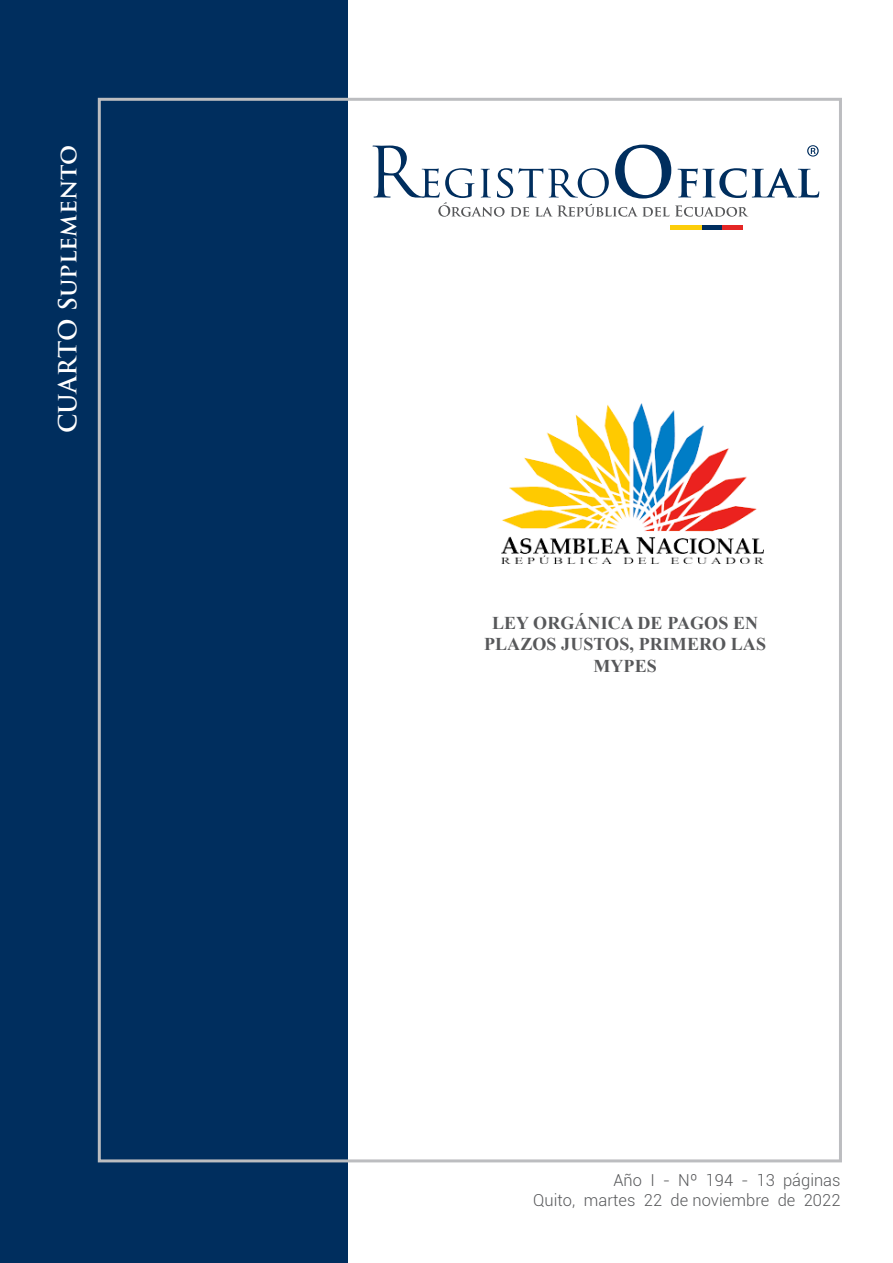
<style>
.page{position:relative;width:893px;height:1263px;background:#fff}
.page>*{position:absolute;margin:0;border:0;box-sizing:border-box;transform-origin:0 0}
.t1{font:700 24.3px "Trajan Pro";letter-spacing:.005em;color:#fff}
.Sumario_Center{font:700 18px/21.6px "Times New Roman";letter-spacing:.005em;color:#57585a;text-align:center}
.t2{font:300 16.5px "Roboto";letter-spacing:.005em;color:#57585a}
</style>
<div class="page">
<div style="left:0;top:0;width:348px;height:1263px;background:#002e5e"></div>
<div style="left:670px;top:225px;width:32px;height:5px;background:#fccd0a"></div>
<div style="left:702px;top:225px;width:21px;height:5px;background:#002e5e"></div>
<div style="left:723px;top:225px;width:20px;height:5px;background:#e42625"></div>
<svg style="left:372px;top:145px;width:447px;height:72px"></svg>
<img style="left:501px;top:404px;width:263px;height:160px">
<p class="t1" style="left:53px;top:433px;width:290px;rotate:-90deg">CUARTO Suplemento</p>
<p class="Sumario_Center" style="left:484px;top:611px;width:283px">LEY ORGÁNICA DE PAGOS EN<br>PLAZOS JUSTOS, PRIMERO LAS<br>MYPES</p>
<p class="t2" style="left:613px;top:1169px;width:229px">Año I - Nº 194 - 13 páginas</p>
<p class="t2" style="left:533px;top:1189px;width:309px">Quito, martes 22 de noviembre de 2022</p>
</div>
